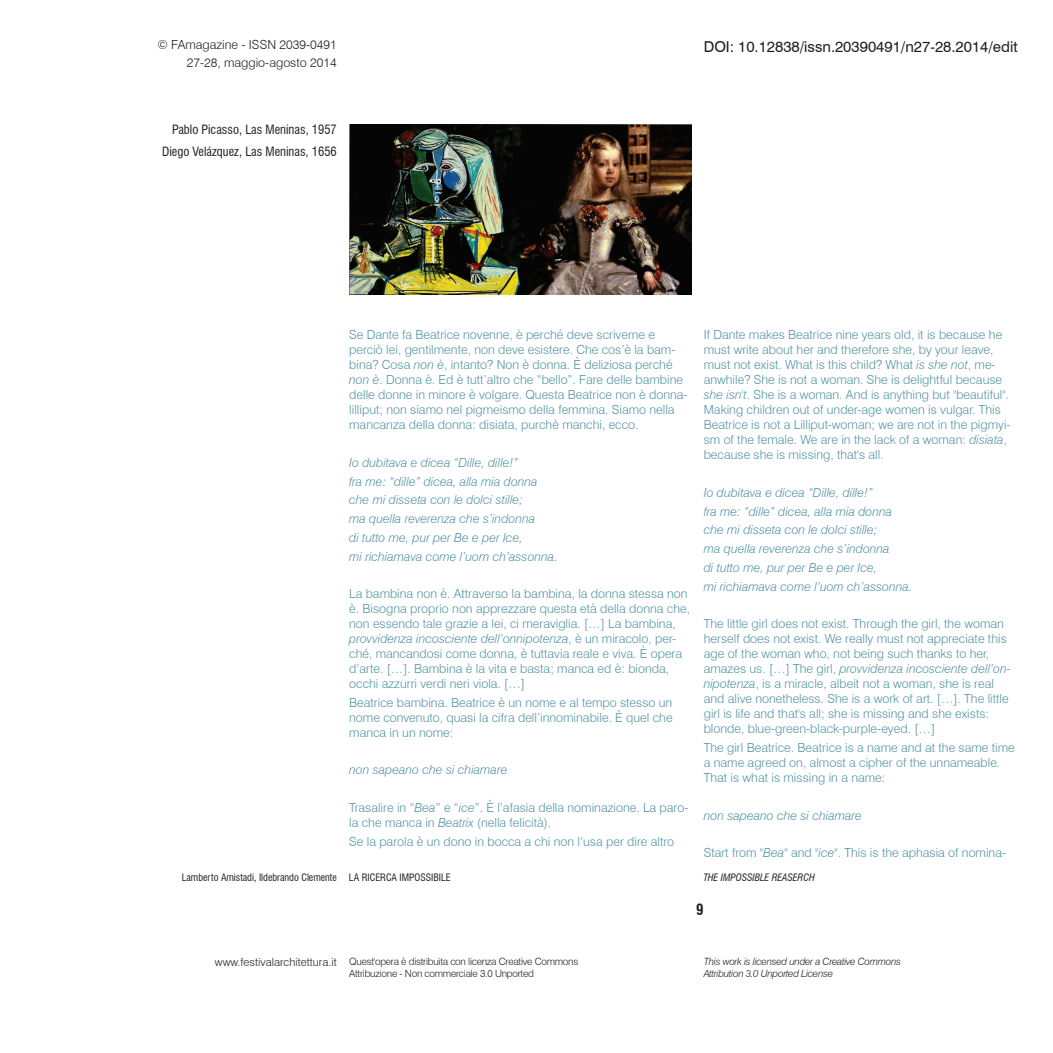
<style>
.page{position:relative;width:1053px;height:1053px;background:#fff}
.page>*{position:absolute;margin:0;border:0;box-sizing:border-box;transform-origin:0 0}
.t1{font:15px "Swiss 721 BT";color:#231f20}
.t2{font:700 condensed 15px "Swiss 721 BT";color:#231f20}
.t3{font:300 12.5px/15px "Swiss 721 BT";color:#5294a3}
.t4{font:italic 300 12.5px/18.8px "Swiss 721 BT";color:#5294a3}
.t5{font:condensed 12.5px/22.1px "Swiss 721 BT";color:#231f20;text-align:right}
.t6{font:300 12.5px/18.8px "Swiss 721 BT";color:#231f20;text-align:right}
.t7{font:300 10px/12px "Swiss 721 BT";letter-spacing:-.025em;color:#231f20}
.t8{font:italic 300 10px/12px "Swiss 721 BT";letter-spacing:-.025em;color:#231f20}
.t9{font:condensed 10px "Swiss 721 BT";color:#231f20}
.t10{font:italic condensed 10px "Swiss 721 BT";color:#231f20}
.s1{font-style:italic}
.s2{font-size:11.25px}
</style>
<div class="page">
<img style="left:349px;top:124px;width:342px;height:170px">
<p class="t6" style="left:157px;top:35px;width:181px">© FAmagazine - ISSN 2039-0491<br>27-28, maggio-agosto 2014</p>
<p class="t5" style="left:162px;top:118px;width:176px">Pablo Picasso, Las Meninas, 1957<br>Diego Velázquez, Las Meninas, 1656</p>
<p class="t1" style="left:703px;top:38px;width:315px">DOI: 10.12838/issn.20390491/n27-28.2014/edit</p>
<p class="t3" style="left:349px;top:327px;width:340px">Se Dante fa Beatrice novenne, è perché deve scriverne e perciò lei, gentilmente, non deve esistere. Che cos’è la bam&shy;bina? Cosa <span class="s1">non è</span>, intanto? Non è donna. È deliziosa perché <span class="s1">non è</span>. Donna è. Ed è tutt’altro che “bello”. Fare delle bambine delle donne in minore è volgare. Questa Beatrice non è donna&shy;lilliput; non siamo nel pigmeismo della femmina. Siamo nella mancanza della donna: disiata, purchè manchi, ecco.</p>
<p class="t4" style="left:349px;top:453px;width:210px">Io dubitava e dicea “Dille, dille!”<br>fra me: “dille” dicea, alla mia donna che mi disseta con le dolci stille;<br>ma quella reverenza che s’indonna<br>di tutto me, pur per Be e per Ice,<br>mi richiamava come l’uom ch’assonna.</p>
<p class="t3" style="left:349px;top:586px;width:342px">La bambina non è. Attraverso la bambina, la donna stessa non è. Bisogna proprio non apprezzare questa età della donna che, non essendo tale grazie a lei, ci meraviglia. […] La bambina, <span class="s1">provvidenza incosciente dell’onnipotenza</span>, è un miracolo, per&shy;ché, mancandosi come donna, è tuttavia reale e viva. È opera d’arte. […]. Bambina è la vita e basta; manca ed è: bionda, occhi azzurri verdi neri viola. […]</p>
<p class="t3" style="left:349px;top:694px;width:325px;text-align:justify">Beatrice bambina. Beatrice è un nome e al tempo stesso un nome convenuto, quasi la cifra dell’innominabile. È quel che manca in un nome:</p>
<p class="t4" style="left:349px;top:760px;width:160px">non sapeano che si chiamare</p>
<p class="t3" style="left:349px;top:799px;width:341px">Trasalire in “<span class="s1">Bea</span>” e “<span class="s1">ice</span>”. È l’afasia della nominazione. La paro&shy;la che manca in <span class="s1">Beatrix</span> (nella felicità).</p>
<p class="t3" style="left:349px;top:833px;width:326px">Se la parola è un dono in bocca a chi non l’usa per dire altro</p>
<p class="t3" style="left:703px;top:327px;width:308px">If Dante makes Beatrice nine years old, it is because he must write about her and therefore she, by your leave, must not exist. What is this child? What <span class="s1">is she not</span>, me&shy;anwhile? She is not a woman. She is delightful because <span class="s1">she isn't</span>. She is a woman. And is anything but "beautiful".<br>Making children out of under-age women is vulgar. This Beatrice is not a Lilliput-woman; we are not in the pigmyi&shy;sm of the female. We are in the lack of a woman: <span class="s1">disiata</span>, because she is missing, that's all.</p>
<p class="t4" style="left:703px;top:483px;width:210px">Io dubitava e dicea “Dille, dille!”<br>fra me: “dille” dicea, alla mia donna che mi disseta con le dolci stille;<br>ma quella reverenza che s’indonna<br>di tutto me, pur per Be e per Ice,<br>mi richiamava come l’uom ch’assonna.</p>
<p class="t3" style="left:703px;top:616px;width:308px">The little girl does not exist. Through the girl, the woman herself does not exist. We really must not appreciate this age of the woman who, not being such thanks to her, amazes us. […] The girl, <span class="s1">provvidenza incosciente dell’on&shy;nipotenza</span>, is a miracle, albeit not a woman, she is real and alive nonetheless. She is a work of art. […]. The little girl is life and that's all; she is missing and she exists: blonde, blue-green-black-purple-eyed. […]</p>
<p class="t3" style="left:703px;top:739px;width:312px">The girl Beatrice. Beatrice is a name and at the same time a name agreed on, almost a cipher of the unnameable.<br>That is what is missing in a name:</p>
<p class="t4" style="left:703px;top:805px;width:160px">non sapeano che si chiamare</p>
<p class="t3" style="left:703px;top:844px;width:304px">Start from "<span class="s1">Bea</span>" and "<span class="s1">ice</span>". This is the aphasia of nomina-</p>
<p class="t9" style="left:182px;top:871px;width:270px">Lamberto Amistadi, Ildebrando Clemente la ricerca impossibile</p>
<p class="t10" style="left:703px;top:871px;width:113px">THE IMPOSSIBLE REASERCH</p>
<p class="t2" style="left:696px;top:900px;width:9px">9</p>
<p class="t7" style="left:349px;top:955px;width:230px;text-indent:-134px"><span class="s2">www.festivalarchitettura.it</span> Quest'opera è distribuita con licenza Creative Commons<br>Attribuzione - Non commerciale 3.0 Unported</p>
<p class="t8" style="left:703px;top:955px;width:199px">This work is licensed under a Creative Commons<br>Attribution 3.0 Unported License</p>
</div>
